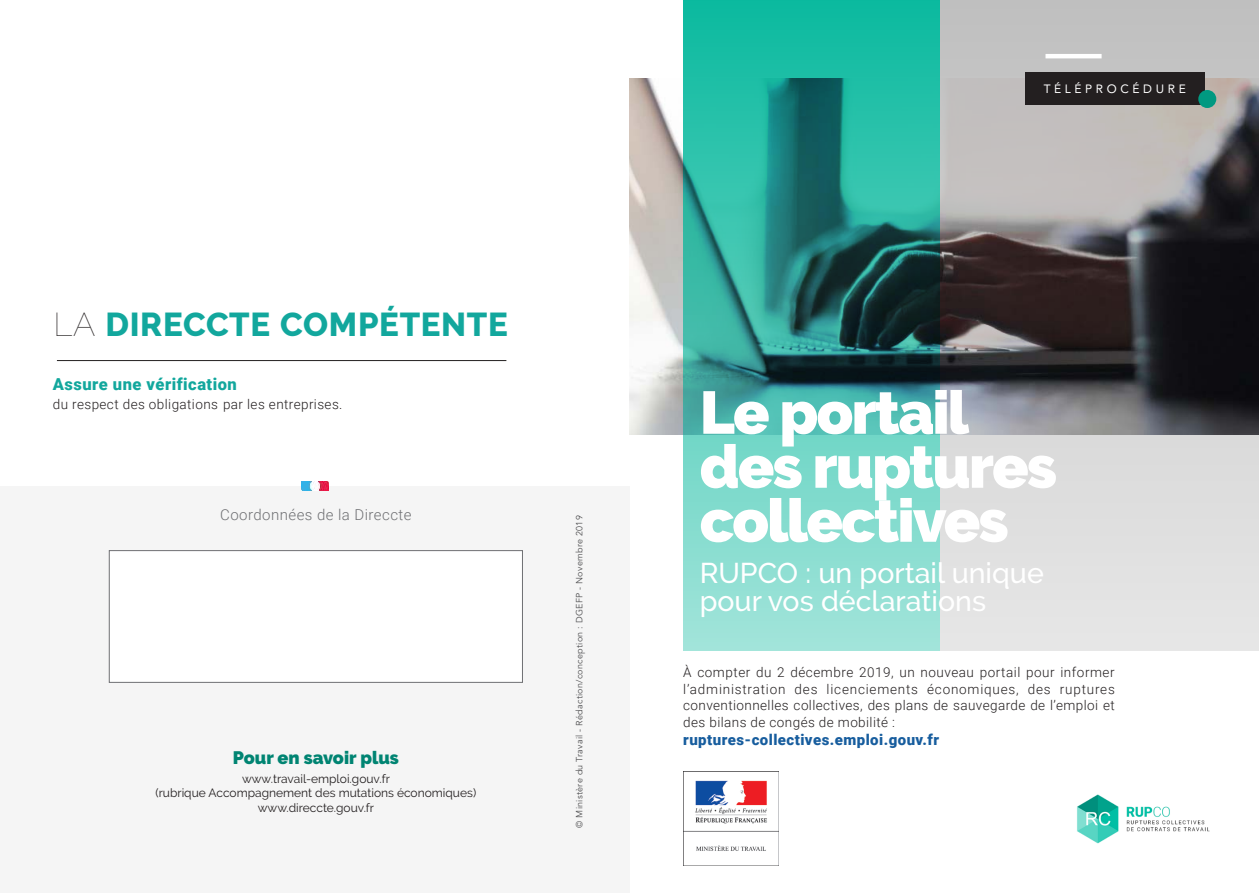
<style>
.page{position:relative;width:1259px;height:893px;background:#fff}
.page>*{position:absolute;margin:0;border:0;box-sizing:border-box;transform-origin:0 0}
.t1{font:900 60px/54px "Raleway";letter-spacing:-.03em;color:#fff}
.texte_courant{font:800 33px "Raleway";letter-spacing:.02em;color:#12a79d}
.t2{font:500 28.5px/28.5px "Raleway";color:#fff}
.t3{font:900 18px "Raleway";color:#008472}
.texte_courant-2{font:900 16.5px "Roboto";letter-spacing:.03em;color:#12a79d}
.texte_courant_blanc{font:900 15px "Roboto";letter-spacing:.03em;color:#175d9e}
.texte_courant-3{font:300 15px "Roboto";letter-spacing:.03em;color:#6f7073}
.texte_courant_blanc-2{font:300 13.5px/16.5px "Roboto";letter-spacing:.03em;color:#231f20;text-align:justify}
.texte_courant-4{font:300 13.5px "Roboto";letter-spacing:.03em;color:#231f20}
.t4{font:12px "Raleway";color:#231f20}
._01_TITRE{font:12px "Avenir";letter-spacing:.3em;color:#fff}
.t5{font:9px "Avenir";letter-spacing:.03em;color:#505052}
.s1{font-weight:100;color:#231f20}
</style>
<div class="page">
<svg style="left:683px;top:0;width:257px;height:651px;background:#69d4c3"></svg>
<svg style="left:940px;top:0;width:319px;height:651px;background:#d7d7d7"></svg>
<img style="left:629px;top:79px;width:630px;height:355px">
<div style="left:0;top:486px;width:629px;height:407px;background:#f5f5f5"></div>
<img style="left:301px;top:482px;width:27px;height:8px">
<div style="left:109px;top:550px;width:413px;height:132px;background:#fff;border:1px solid #6f7073"></div>
<div style="left:1025px;top:72px;width:179px;height:33px;background:#231f20"></div>
<hr style="left:1045px;top:54px;width:56px;height:4px;background:#fff">
<img style="left:683px;top:772px;width:96px;height:93px">
<div style="left:1198px;top:90px;width:18px;height:18px;background:#019981;border-radius:50%"></div>
<hr style="left:57px;top:360px;width:449px;height:1px;background:#231f20">
<img style="left:1077px;top:794px;width:133px;height:50px">
<p class="texte_courant" style="left:54px;top:306px;width:456px"><span class="s1">LA</span> DIRECCTE COMPÉTENTE</p>
<p class="texte_courant-2" style="left:53px;top:372px;width:186px">Assure une vérification</p>
<p class="texte_courant-4" style="left:53px;top:395px;width:291px">du respect des obligations par les entreprises.</p>
<p class="texte_courant-3" style="left:220px;top:504px;width:193px">Coordonnées de la Direccte</p>
<p class="t3" style="left:233px;top:747px;width:168px">Pour en savoir plus</p>
<p class="t4" style="left:242px;top:772px;width:149px">www.travail-emploi.gouv.fr</p>
<p class="t4" style="left:155px;top:785px;width:322px">(rubrique Accompagnement des mutations économiques)</p>
<p class="t4" style="left:258px;top:800px;width:118px">www.direccte.gouv.fr</p>
<p class="t5" style="left:574px;top:828px;width:314px;rotate:-90deg">© Ministère du Travail - Rédaction/conception : DGEFP - Novembre 2019</p>
<p class="_01_TITRE" style="left:1043px;top:82px;width:144px">TÉLÉPROCÉDURE</p>
<p class="t1" style="left:699px;top:386px;width:359px">Le portail des ruptures collectives</p>
<p class="t2" style="left:699px;top:558px;width:346px">RUPCO : un portail unique pour vos déclarations</p>
<p class="texte_courant_blanc-2" style="left:683px;top:664px;width:433px">À compter du 2 décembre 2019, un nouveau portail pour informer l’administration des licenciements économiques, des ruptures conventionnelles collectives, des plans de sauvegarde de l’emploi et des bilans de congés de mobilité :</p>
<p class="texte_courant_blanc" style="left:683px;top:729px;width:257px">ruptures-collectives.emploi.gouv.fr</p>
</div>
